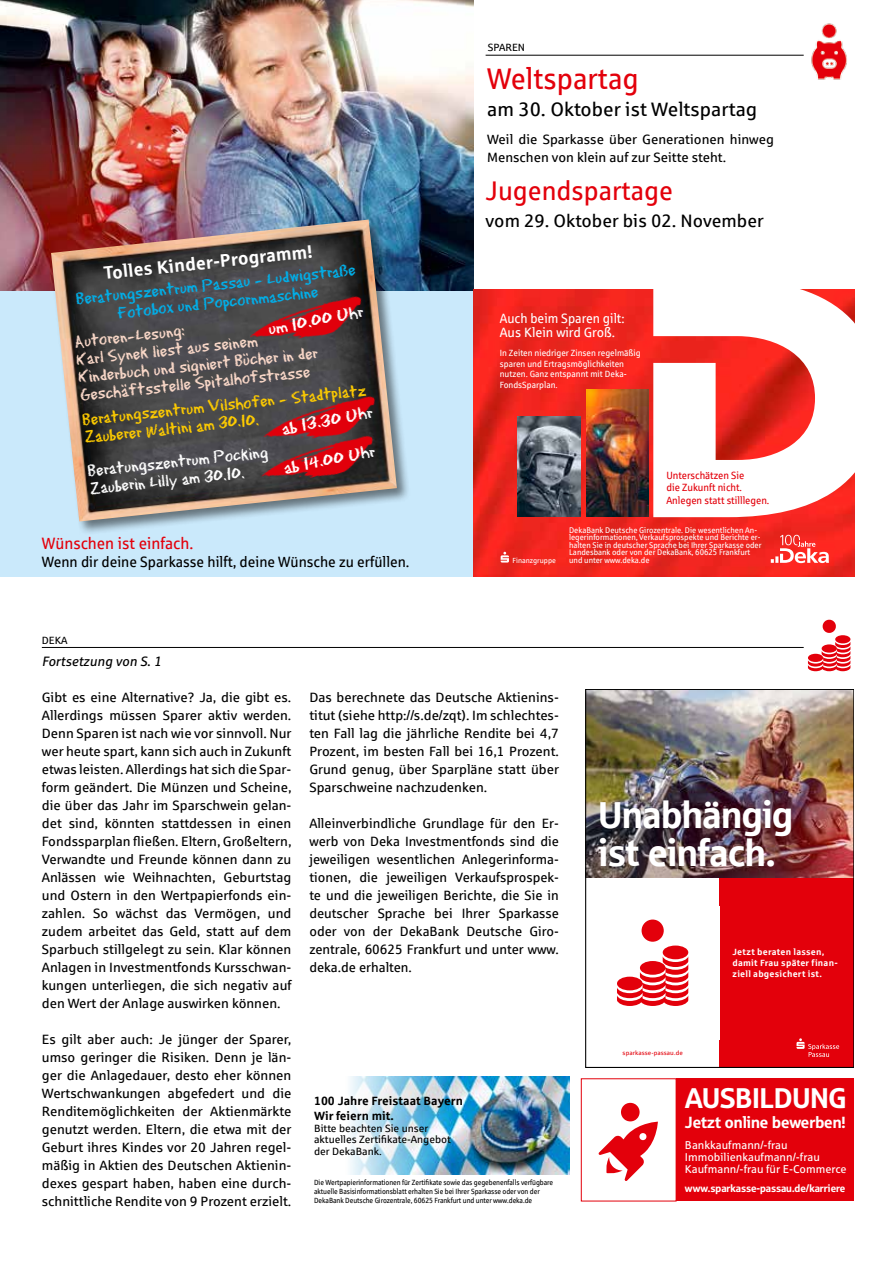
<style>
.page{position:relative;width:893px;height:1263px;background:#fff}
.page>*{position:absolute;margin:0;border:0;box-sizing:border-box;transform-origin:0 0}
.t1{font:37.5px/37.5px "Sparkasse Head";letter-spacing:-.005em;color:#fff}
.t2{font:30px "Sparkasse Rg";color:#e3000b;scale:.93 1}
.t3{font:28.5px "Sparkasse Head";color:#fff}
.t4{font:27px "Sparkasse Rg";color:#e3000b;scale:.95 1}
.t5{font:19.5px "Sparkasse Rg";color:#000}
.t6{font:18.3px "Eraser Dust";color:#fff}
.t7{font:700 18.15px "Sparkasse Rg";color:#fff}
.t8{font:18px/18px "Eraser Dust";color:#fbd9c9;scale:.93 1}
.t9{font:18px/18px "Eraser Dust";color:#00b0eb;text-align:center;scale:.93 1}
.t10{font:18px/18px "Eraser Dust";color:#fc0;scale:.93 1}
.t11{font:18px/18px "Eraser Dust";color:#fff;scale:.93 1}
.t12{font:18px "Sparkasse Rg";color:#000}
.t13{font:16.5px "Sparkasse Rg";color:#e3000b;scale:.94 1}
.t14{font:16.2px "Sparkasse Head";color:#fff}
.t15{font:15px "Sparkasse Rg";color:#000;scale:.94 1}
.t16{font:13.5px/18px "Sparkasse Rg";color:#000;text-align:justify}
.t17{font:13.5px/13.5px "Sparkasse Rg";color:#fff;scale:.92 1}
.t18{font:italic 13.5px "Sparkasse Rg";color:#000}
.t19{font:700 12px/14.4px "Sparkasse Rg";color:#000}
.t20{font:11.25px/12.5px "Sparkasse Rg";color:#fff}
.t21{font:10.5px/11.7px "Sparkasse Rg";color:#000}
.t22{font:10.5px/12.6px "Sparkasse Rg";color:#e3000b;scale:.92 1}
.t23{font:10.5px "Sparkasse Head";color:#fff}
.t24{font:9px/10.8px "Sparkasse Rg";color:#fff;scale:.93 1}
.t25{font:700 9px/10.8px "Sparkasse Rg";letter-spacing:.025em;color:#fff}
.t26{font:8.25px/7.5px "Sparkasse Rg";color:#fff;scale:.93 1}
.t27{font:7.5px/9px "Sparkasse Rg";letter-spacing:-.01em;color:#000;scale:.9 1}
.t28{font:7.35px "Sparkasse Rg";color:#fff;scale:.95 1}
.t29{font:6.3px "Sparkasse Rg";letter-spacing:.01em;color:#e3000b}
</style>
<div class="page">
<div style="left:0;top:0;width:473px;height:576px;background:#cae9fb"></div>
<img style="left:0;top:0;width:473px;height:291px">
<hr style="left:42px;top:647px;width:762px;height:1px;background:#000">
<hr style="left:486px;top:55px;width:318px;height:1px;background:#000">
<svg style="left:808px;top:620px;width:42px;height:51px"></svg>
<img style="left:350px;top:1077px;width:220px;height:98px">
<div style="left:676px;top:1079px;width:178px;height:122px;background:#e3000b"></div>
<svg style="left:598px;top:1103px;width:60px;height:78px"></svg>
<img style="left:588px;top:691px;width:264px;height:187px">
<div style="left:720px;top:878px;width:134px;height:189px;background:#e3000b"></div>
<svg style="left:617px;top:919px;width:71px;height:87px"></svg>
<svg style="left:796px;top:1038px;width:43px;height:19px"></svg>
<div style="left:586px;top:689px;width:268px;height:378px;border:1px solid #000"></div>
<img style="left:799px;top:23px;width:48px;height:57px">
<div style="left:49px;top:218px;width:362px;height:317px;background:#000;opacity:.5"></div>
<img style="left:51px;top:220px;width:346px;height:301px">
<img style="left:258px;top:388px;width:128px;height:76px">
<img style="left:244px;top:288px;width:128px;height:76px">
<img style="left:255px;top:428px;width:129px;height:75px">
<img style="left:473px;top:289px;width:382px;height:287px">
<img style="left:587px;top:390px;width:62px;height:127px">
<img style="left:518px;top:417px;width:62px;height:100px">
<svg style="left:771px;top:535px;width:58px;height:28px"></svg>
<svg style="left:654px;top:289px;width:201px;height:228px"></svg>
<svg style="left:501px;top:552px;width:8px;height:11px"></svg>
<p class="t21" style="left:488px;top:41px;width:39px">SPAREN</p>
<h2 class="t2" style="left:487px;top:60px;width:165px">Weltspartag</h2>
<h3 class="t5" style="left:487px;top:97px;width:272px">am 30. Oktober ist Weltspartag</h3>
<p class="t16" style="left:487px;top:130px;width:288px">Weil die Sparkasse über Generationen hinweg<br>Menschen von klein auf zur Seitte steht.</p>
<h3 class="t7" style="left:103px;top:262px;width:211px;rotate:-6deg">Tolles Kinder-Programm!</h3>
<h3 class="t9" style="left:75px;top:289px;width:304px;rotate:-6deg">Beratungszentrum Passau - Ludwigstraße<br>Fotobox und Popcornmaschine</h3>
<h3 class="t8" style="left:73px;top:332px;width:261px;rotate:-6deg">Autoren-Lesung:<br>Karl Synek liest aus seinem<br>Kinderbuch und signiert Bücher in der<br>Geschäftsstelle Spitalhofstrasse</h3>
<h3 class="t6" style="left:266px;top:317px;width:99px;rotate:-11deg">um 10.00 Uhr</h3>
<h3 class="t10" style="left:82px;top:410px;width:308px;rotate:-6deg">Beratungszentrum Vilshofen - Stadtplatz<br>Zauberer Waltini am 30.10.</h3>
<h3 class="t11" style="left:87px;top:461px;width:196px;rotate:-6deg">Beratungszentrum Pocking<br>Zauberin Lilly am 30.10.</h3>
<h3 class="t6" style="left:279px;top:417px;width:94px;rotate:-11deg">ab 13.30 Uhr</h3>
<h3 class="t6" style="left:281px;top:456px;width:94px;rotate:-11deg">ab 14.00 Uhr</h3>
<p class="t13" style="left:42px;top:533px;width:163px">Wünschen ist einfach.</p>
<p class="t15" style="left:42px;top:553px;width:393px">Wenn dir deine Sparkasse hilft, deine Wünsche zu erfüllen.</p>
<p class="t21" style="left:42px;top:634px;width:27px">DEKA</p>
<h3 class="t4" style="left:486px;top:174px;width:199px">Jugendspartage</h3>
<h3 class="t12" style="left:486px;top:209px;width:280px">vom 29. Oktober bis 02. November</h3>
<p class="t17" style="left:500px;top:311px;width:137px">Auch beim Sparen gilt:<br>Aus Klein wird Groß.</p>
<p class="t24" style="left:500px;top:347px;width:153px">In Zeiten niedriger Zinsen regelmäßig sparen und Ertragsmöglichkeiten nutzen. Ganz entspannt mit Deka-<br>FondsSparplan.</p>
<p class="t22" style="left:666px;top:469px;width:113px">Unterschätzen Sie<br>die Zukunft nicht.<br>Anlegen statt stilllegen.</p>
<p class="t28" style="left:512px;top:555px;width:47px">Finanzgruppe</p>
<p class="t26" style="left:569px;top:526px;width:208px">DekaBank Deutsche Girozentrale. Die wesentlichen An&shy;legerinformationen, Verkaufsprospekte und Berichte er&shy;halten Sie in deutscher Sprache bei Ihrer Sparkasse oder Landesbank oder von der DekaBank, 60625 Frankfurt und unter www.deka.de</p>
<p class="t18" style="left:42px;top:653px;width:121px">Fortsetzung von S. 1</p>
<p class="t16" style="left:42px;top:688px;width:251px">Gibt es eine Alternative? Ja, die gibt es.<br>Allerdings müssen Sparer aktiv werden.<br>Denn Sparen ist nach wie vor sinnvoll. Nur wer heute spart, kann sich auch in Zukunft etwas leisten. Allerdings hat sich die Spar&shy;form geändert. Die Münzen und Scheine, die über das Jahr im Sparschwein gelan&shy;det sind, könnten stattdessen in einen Fondssparplan fließen. Eltern, Großeltern, Verwandte und Freunde können dann zu Anlässen wie Weihnachten, Geburtstag und Ostern in den Wertpapierfonds ein&shy;zahlen. So wächst das Vermögen, und zudem arbeitet das Geld, statt auf dem Sparbuch stillgelegt zu sein. Klar können Anlagen in Investmentfonds Kursschwan&shy;kungen unterliegen, die sich negativ auf den Wert der Anlage auswirken können.</p>
<p class="t16" style="left:42px;top:1030px;width:251px">Es gilt aber auch: Je jünger der Sparer, umso geringer die Risiken. Denn je län&shy;ger die Anlagedauer, desto eher können Wertschwankungen abgefedert und die Renditemöglichkeiten der Aktienmärkte genutzt werden. Eltern, die etwa mit der Geburt ihres Kindes vor 20 Jahren regel&shy;mäßig in Aktien des Deutschen Aktienin&shy;dexes gespart haben, haben eine durch&shy;schnittliche Rendite von 9 Prozent erzielt.</p>
<p class="t16" style="left:309px;top:688px;width:251px">Das berechnete das Deutsche Aktienins&shy;titut (siehe http://s.de/zqt). Im schlechtes&shy;ten Fall lag die jährliche Rendite bei 4,7<br>Prozent, im besten Fall bei 16,1 Prozent.<br>Grund genug, über Sparpläne statt über Sparschweine nachzudenken.</p>
<p class="t16" style="left:309px;top:814px;width:251px">Alleinverbindliche Grundlage für den Er&shy;werb von Deka Investmentfonds sind die jeweiligen wesentlichen Anlegerinforma&shy;tionen, die jeweiligen Verkaufsprospek&shy;te und die jeweiligen Berichte, die Sie in deutscher Sprache bei Ihrer Sparkasse oder von der DekaBank Deutsche Giro&shy;zentrale, 60625 Frankfurt und unter www. deka.de erhalten.</p>
<p class="t19" style="left:314px;top:1093px;width:150px">100 Jahre Freistaat Bayern<br>Wir feiern mit.</p>
<p class="t21" style="left:314px;top:1122px;width:138px">Bitte beachten Sie unser aktuelles Zertifikate-Angebot der DekaBank.</p>
<p class="t27" style="left:314px;top:1177px;width:267px">Die Wertpapierinformationen für Zertifikate sowie das gegebenenfalls verfügbare aktuelle Basisinformationsblatt erhalten Sie bei Ihrer Sparkasse oder von der<br>DekaBank Deutsche Girozentrale, 60625 Frankfurt und unter www.deka.de</p>
<h1 class="t1" style="left:598px;top:795px;width:196px">Unabhängig ist einfach.</h1>
<p class="t29" style="left:623px;top:1048px;width:62px">sparkasse-passau.de</p>
<p class="t25" style="left:732px;top:946px;width:107px">Jetzt beraten lassen, damit Frau später finan&shy;ziell abgesichert ist.</p>
<h3 class="t3" style="left:685px;top:1080px;width:163px">AUSBILDUNG</h3>
<p class="t14" style="left:685px;top:1112px;width:162px">Jetzt online bewerben!</p>
<p class="t20" style="left:685px;top:1138px;width:163px">Bankkaufmann/-frau<br>Immobilienkaufmann/-frau<br>Kaufmann/-frau für E-Commerce</p>
<p class="t23" style="left:685px;top:1182px;width:162px">www.sparkasse-passau.de/karriere</p>
</div>
